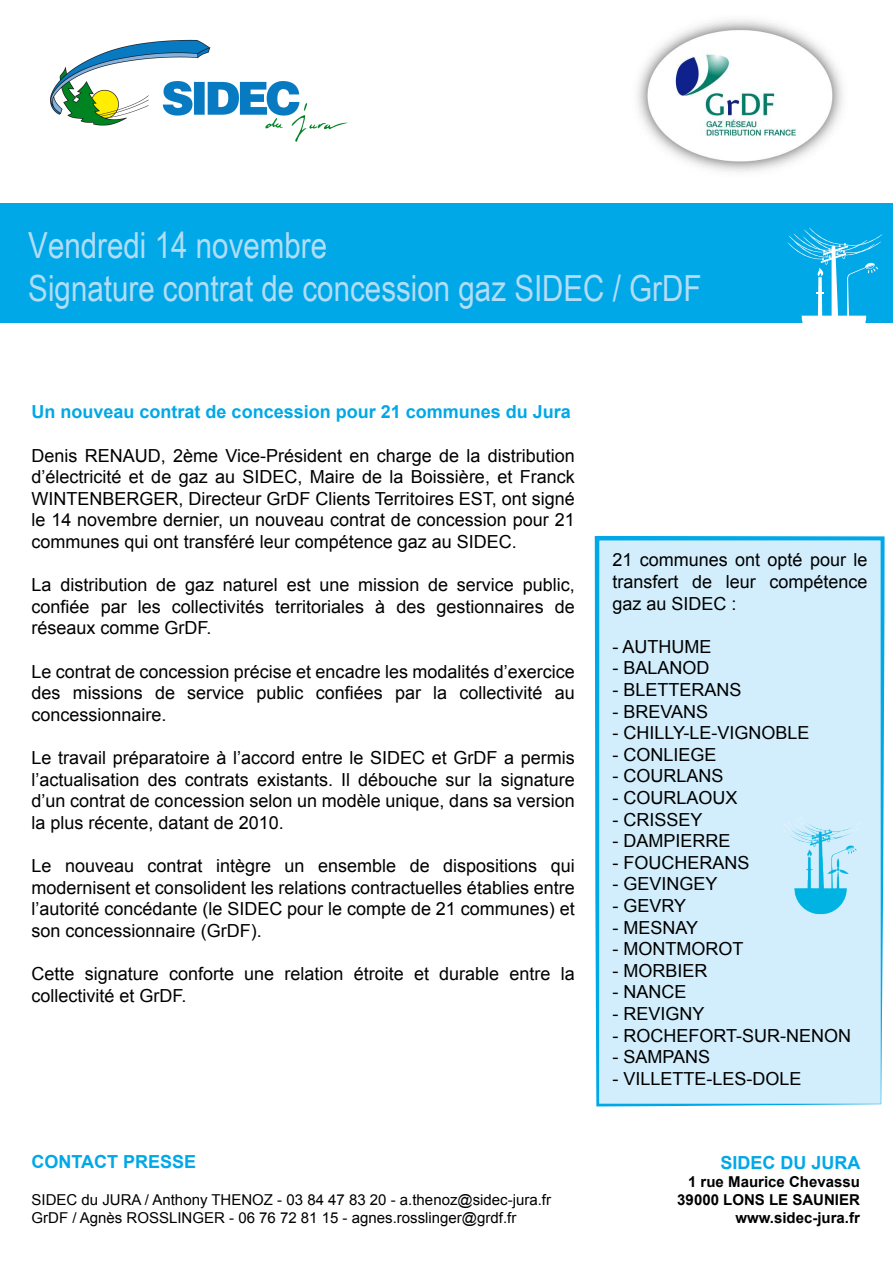
<style>
.page{position:relative;width:893px;height:1263px;background:#fff}
.page>*{position:absolute;margin:0;border:0;box-sizing:border-box;transform-origin:0 0}
.t1{font:36px/43.2px "Arial Narrow";color:#b3ddf6}
.t2{font:18px/21.6px "Arial";color:#000;text-align:justify}
.t3{font:700 18px "Arial";color:#00a8e7}
.t4{font:15px/18px "Arial";color:#000}
.t5{font:700 15px/18px "Arial";color:#000;text-align:right}
</style>
<div class="page">
<img style="left:612px;top:19px;width:255px;height:185px">
<div style="left:0;top:204px;width:892px;height:119px;background:#00a8e7"></div>
<img style="left:50px;top:39px;width:298px;height:103px">
<svg style="left:787px;top:228px;width:95px;height:95px"></svg>
<div style="left:594px;top:536px;width:290px;height:570px;background:#d2eefc"></div>
<img style="left:783px;top:818px;width:77px;height:97px">
<h1 class="t1" style="left:28px;top:222px;width:674px">Vendredi 14 novembre<br>Signature contrat de concession gaz SIDEC / GrDF</h1>
<p class="t3" style="left:32px;top:400px;width:541px">Un nouveau contrat de concession pour 21 communes du Jura</p>
<p class="t2" style="left:32px;top:445px;width:544px">Denis RENAUD, 2ème Vice-Président en charge de la distribution d’électricité et de gaz au SIDEC, Maire de la Boissière, et Franck WINTENBERGER, Directeur GrDF Clients Territoires EST, ont signé le 14 novembre dernier, un nouveau contrat de concession pour 21 communes qui ont transféré leur compétence gaz au SIDEC.</p>
<p class="t2" style="left:32px;top:574px;width:545px">La distribution de gaz naturel est une mission de service public, confiée par les collectivités territoriales à des gestionnaires de réseaux comme GrDF.</p>
<p class="t2" style="left:32px;top:661px;width:544px">Le contrat de concession précise et encadre les modalités d’exercice des missions de service public confiées par la collectivité au concessionnaire.</p>
<p class="t2" style="left:32px;top:747px;width:545px">Le travail préparatoire à l’accord entre le SIDEC et GrDF a permis l’actualisation des contrats existants. Il débouche sur la signature d’un contrat de concession selon un modèle unique, dans sa version la plus récente, datant de 2010.</p>
<p class="t2" style="left:32px;top:855px;width:544px">Le nouveau contrat intègre un ensemble de dispositions qui modernisent et consolident les relations contractuelles établies entre l’autorité concédante (le SIDEC pour le compte de 21 communes) et son concessionnaire (GrDF).</p>
<p class="t2" style="left:32px;top:963px;width:544px">Cette signature conforte une relation étroite et durable entre la collectivité et GrDF.</p>
<p class="t3" style="left:32px;top:1150px;width:166px">CONTACT PRESSE</p>
<p class="t4" style="left:32px;top:1190px;width:521px">SIDEC du JURA / Anthony THENOZ - 03 84 47 83 20 - a.thenoz@sidec-jura.fr<br>GrDF / Agnès ROSSLINGER - 06 76 72 81 15 - agnes.rosslinger@grdf.fr</p>
<p class="t2" style="left:612px;top:549px;width:257px">21 communes ont opté pour le transfert de leur compétence gaz au SIDEC :</p>
<p class="t2" style="left:612px;top:636px;width:100px">- AUTHUME</p>
<p class="t2" style="left:612px;top:657px;width:99px">- BALANOD</p>
<p class="t2" style="left:612px;top:679px;width:131px">- BLETTERANS</p>
<p class="t2" style="left:612px;top:701px;width:97px">- BREVANS</p>
<p class="t2" style="left:612px;top:722px;width:199px">- CHILLY-LE-VIGNOBLE</p>
<p class="t2" style="left:612px;top:744px;width:106px">- CONLIEGE</p>
<p class="t2" style="left:612px;top:765px;width:113px">- COURLANS</p>
<p class="t2" style="left:612px;top:787px;width:127px">- COURLAOUX</p>
<p class="t2" style="left:612px;top:809px;width:92px">- CRISSEY</p>
<p class="t2" style="left:612px;top:830px;width:120px">- DAMPIERRE</p>
<p class="t2" style="left:612px;top:852px;width:138px">- FOUCHERANS</p>
<p class="t2" style="left:612px;top:873px;width:107px">- GEVINGEY</p>
<p class="t2" style="left:612px;top:895px;width:75px">- GEVRY</p>
<p class="t2" style="left:612px;top:917px;width:87px">- MESNAY</p>
<p class="t2" style="left:612px;top:938px;width:132px">- MONTMOROT</p>
<p class="t2" style="left:612px;top:960px;width:97px">- MORBIER</p>
<p class="t2" style="left:612px;top:981px;width:75px">- NANCE</p>
<p class="t2" style="left:612px;top:1003px;width:94px">- REVIGNY</p>
<p class="t2" style="left:612px;top:1025px;width:240px">- ROCHEFORT-SUR-NENON</p>
<p class="t2" style="left:612px;top:1046px;width:99px">- SAMPANS</p>
<p class="t2" style="left:612px;top:1068px;width:191px">- VILLETTE-LES-DOLE</p>
<p class="t3" style="left:720px;top:1150px;width:142px">SIDEC DU JURA</p>
<p class="t5" style="left:677px;top:1173px;width:184px">1 rue Maurice Chevassu<br>39000 LONS LE SAUNIER www.sidec-jura.fr</p>
</div>
